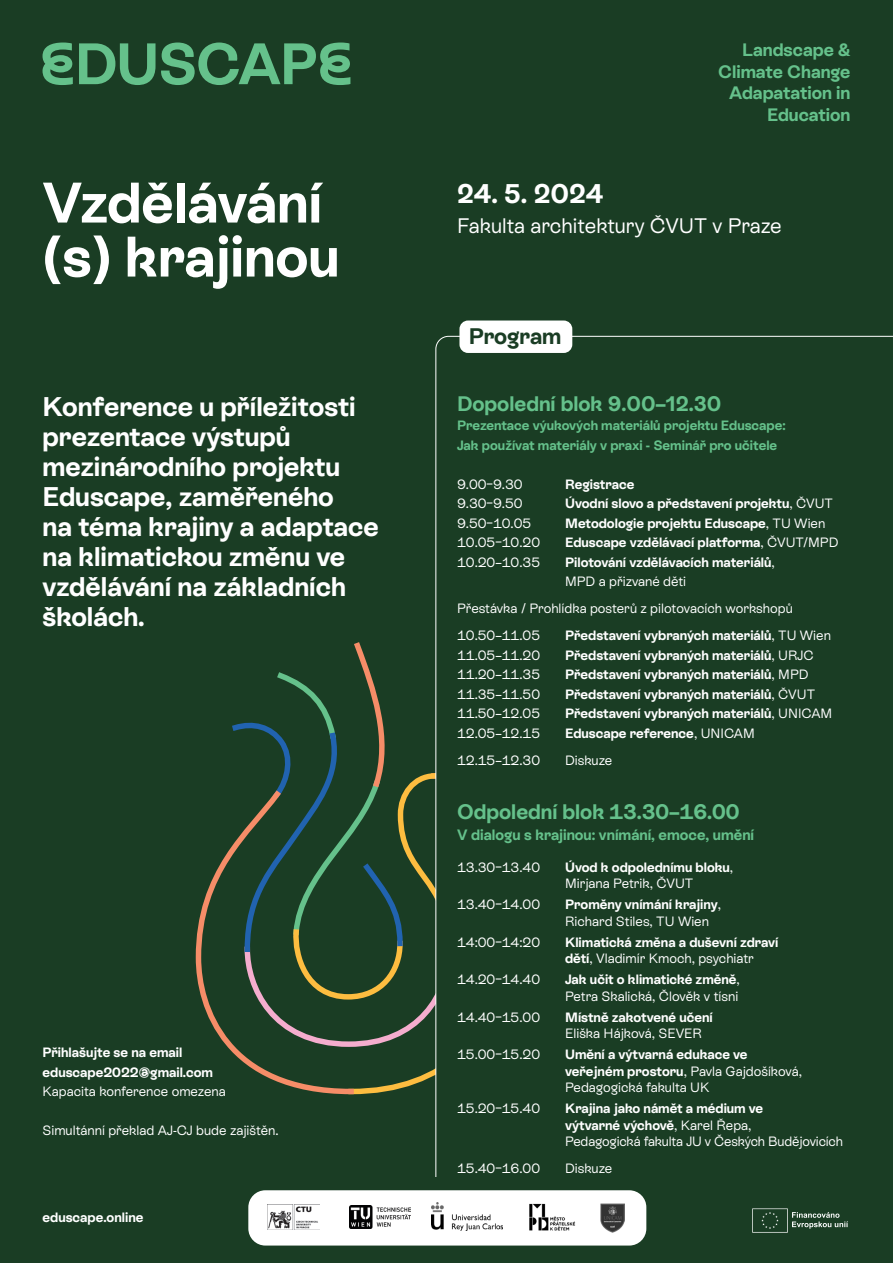
<style>
.page{position:relative;width:893px;height:1263px;background:#1a3d24}
.page>*{position:absolute;margin:0;border:0;box-sizing:border-box;transform-origin:0 0}
.Heading{font:700 57px "ES Rebond Grotesque";color:#fff}
.Subheading{font:700 27px/30px "ES Rebond Grotesque";color:#fff}
.Unit_Number{font:700 22.5px "ES Rebond Grotesque";color:#1a3d24}
.Perex{font:700 21px "ES Rebond Grotesque";color:#65c18b}
.Perex-2{font:21px "ES Rebond Grotesque";color:#fff}
.t1{font:700 18px/21.6px "ES Rebond Grotesque";color:#65c18b;text-align:right}
.t2{font:700 15px "ES Rebond Grotesque";color:#65c18b}
.t3{font:700 13.5px/16.5px "ES Rebond Grotesque";color:#fff}
.t4{font:13.5px "ES Rebond Grotesque";color:#fff}
.t5{font:700 13.5px "ES Rebond Grotesque";color:#65c18b}
.s1{font-weight:400}
</style>
<div class="page">
<svg style="left:232px;top:642px;width:203px;height:453px"></svg>
<svg style="left:195px;top:787px;width:162px;height:308px"></svg>
<svg style="left:435px;top:336px;width:458px;height:841px"></svg>
<div style="left:459px;top:320px;width:113px;height:33px;background:#fff;border-radius:9px"></div>
<svg style="left:43px;top:43px;width:30px;height:42px"></svg>
<svg style="left:79px;top:43px;width:271px;height:42px"></svg>
<svg style="left:752px;top:1208px;width:96px;height:24px"></svg>
<div style="left:248px;top:1190px;width:398px;height:55px;background:#fff;border-radius:17px"></div>
<img style="left:529px;top:1203px;width:46px;height:28px">
<img style="left:350px;top:1205px;width:61px;height:24px">
<img style="left:601px;top:1203px;width:23px;height:29px">
<img style="left:431px;top:1203px;width:71px;height:27px">
<img style="left:268px;top:1204px;width:52px;height:26px">
<p class="Heading" style="left:43px;top:164px;width:281px">Vzdělávání</p>
<p class="Heading" style="left:43px;top:218px;width:298px">(s) krajinou</p>
<p class="Subheading" style="left:43px;top:390px;width:338px">Konference u příležitosti prezentace výstupů mezinárodního projektu<br>Eduscape, zaměřeného<br>na téma krajiny a adaptace na klimatickou změnu ve vzdělávání na základních školách.</p>
<p class="t3" style="left:43px;top:1042px;width:185px;line-height:19.5px">Přihlašujte se na email eduscape2022@gmail.com<br><span class="s1">Kapacita konference omezena</span></p>
<p class="t4" style="left:43px;top:1122px;width:238px">Simultánní překlad AJ-CJ bude zajištěn.</p>
<p class="t3" style="left:43px;top:1208px;width:102px">eduscape.online</p>
<h3 class="t1" style="left:718px;top:38px;width:134px">Landscape &amp;<br>Climate Change<br>Adapatation in<br>Education</h3>
<p class="Subheading" style="left:457px;top:178px;width:148px">24. 5. 2024</p>
<p class="Perex-2" style="left:457px;top:212px;width:326px">Fakulta architektury ČVUT v Praze</p>
<p class="Unit_Number" style="left:469px;top:321px;width:94px">Program</p>
<p class="Perex" style="left:457px;top:389px;width:266px">Dopolední blok 9.00–12.30</p>
<p class="t5" style="left:457px;top:416px;width:330px">Prezentace výukových materiálů projektu Eduscape:</p>
<p class="t5" style="left:457px;top:436px;width:322px">Jak používat materiály v praxi - Seminář pro učitele</p>
<p class="t4" style="left:457px;top:475px;width:67px">9.00–9.30</p>
<p class="t3" style="left:565px;top:475px;width:71px">Registrace</p>
<p class="t4" style="left:457px;top:494px;width:67px">9.30–9.50</p>
<p class="t3" style="left:565px;top:494px;width:269px">Úvodní slovo a představení projektu<span class="s1">, ČVUT</span></p>
<p class="t4" style="left:457px;top:514px;width:76px">9.50–10.05</p>
<p class="t3" style="left:565px;top:514px;width:262px">Metodologie projektu Eduscape<span class="s1">, TU Wien</span></p>
<p class="t4" style="left:457px;top:533px;width:85px">10.05–10.20</p>
<p class="t3" style="left:565px;top:533px;width:275px">Eduscape vzdělávací platforma<span class="s1">, ČVUT/MPD</span></p>
<p class="t4" style="left:457px;top:553px;width:85px">10.20–10.35</p>
<p class="t3" style="left:565px;top:553px;width:211px">Pilotování vzdělávacích materiálů<span class="s1">,</span></p>
<p class="t4" style="left:565px;top:572px;width:123px">MPD a přizvané děti</p>
<p class="t4" style="left:457px;top:599px;width:337px">Přestávka / Prohlídka posterů z pilotovacích workshopů</p>
<p class="t4" style="left:457px;top:626px;width:85px">10.50–11.05</p>
<p class="t3" style="left:565px;top:626px;width:267px">Představení vybraných materiálů<span class="s1">, TU Wien</span></p>
<p class="t4" style="left:457px;top:646px;width:85px">11.05–11.20</p>
<p class="t3" style="left:565px;top:646px;width:250px">Představení vybraných materiálů<span class="s1">, URJC</span></p>
<p class="t4" style="left:457px;top:665px;width:85px">11.20–11.35</p>
<p class="t3" style="left:565px;top:665px;width:245px">Představení vybraných materiálů<span class="s1">, MPD</span></p>
<p class="t4" style="left:457px;top:685px;width:85px">11.35–11.50</p>
<p class="t3" style="left:565px;top:685px;width:251px">Představení vybraných materiálů<span class="s1">, ČVUT</span></p>
<p class="t4" style="left:457px;top:704px;width:85px">11.50–12.05</p>
<p class="t3" style="left:565px;top:704px;width:269px">Představení vybraných materiálů<span class="s1">, UNICAM</span></p>
<p class="t4" style="left:457px;top:724px;width:85px">12.05–12.15</p>
<p class="t3" style="left:565px;top:724px;width:191px">Eduscape reference<span class="s1">, UNICAM</span></p>
<p class="t4" style="left:457px;top:751px;width:85px">12.15–12.30</p>
<p class="t4" style="left:565px;top:751px;width:49px">Diskuze</p>
<p class="Perex" style="left:457px;top:797px;width:284px">Odpolední blok 13.30–16.00</p>
<p class="t2" style="left:457px;top:824px;width:299px">V dialogu s krajinou: vnímání, emoce, umění</p>
<p class="t4" style="left:457px;top:858px;width:85px">13.30–13.40</p>
<p class="t3" style="left:565px;top:858px;width:170px">Úvod k odpolednímu bloku<span class="s1">,</span></p>
<p class="t4" style="left:565px;top:875px;width:130px">Mirjana Petrik, ČVUT</p>
<p class="t4" style="left:457px;top:896px;width:85px">13.40–14.00</p>
<p class="t3" style="left:565px;top:896px;width:157px">Proměny vnímání krajiny<span class="s1">,</span></p>
<p class="t4" style="left:565px;top:912px;width:145px">Richard Stiles, TU Wien</p>
<p class="t4" style="left:457px;top:933px;width:85px">14:00–14:20</p>
<p class="t3" style="left:565px;top:933px;width:215px">Klimatická změna a duševní zdraví dětí<span class="s1">, Vladimír Kmoch, psychiatr</span></p>
<p class="t4" style="left:457px;top:971px;width:85px">14.20–14.40</p>
<p class="t3" style="left:565px;top:971px;width:176px">Jak učit o klimatické změně<span class="s1">,</span></p>
<p class="t4" style="left:565px;top:987px;width:175px">Petra Skalická, Člověk v tísni</p>
<p class="t4" style="left:457px;top:1008px;width:85px">14.40–15.00</p>
<p class="t3" style="left:565px;top:1008px;width:149px">Místně zakotvené učení</p>
<p class="t4" style="left:565px;top:1025px;width:138px">Eliška Hájková, SEVER</p>
<p class="t4" style="left:457px;top:1046px;width:85px">15.00–15.20</p>
<p class="t3" style="left:565px;top:1046px;width:238px">Umění a výtvarná edukace ve veřejném prostoru<span class="s1">, Pavla Gajdošíková,<br>Pedagogická fakulta UK</span></p>
<p class="t4" style="left:457px;top:1100px;width:85px">15.20–15.40</p>
<p class="t3" style="left:565px;top:1100px;width:200px">Krajina jako námět a médium ve výtvarné výchově<span class="s1">, Karel Řepa,</span></p>
<p class="t4" style="left:565px;top:1133px;width:279px">Pedagogická fakulta JU v Českých Budějovicích</p>
<p class="t4" style="left:457px;top:1160px;width:85px">15.40–16.00</p>
<p class="t4" style="left:565px;top:1160px;width:49px">Diskuze</p>
</div>
